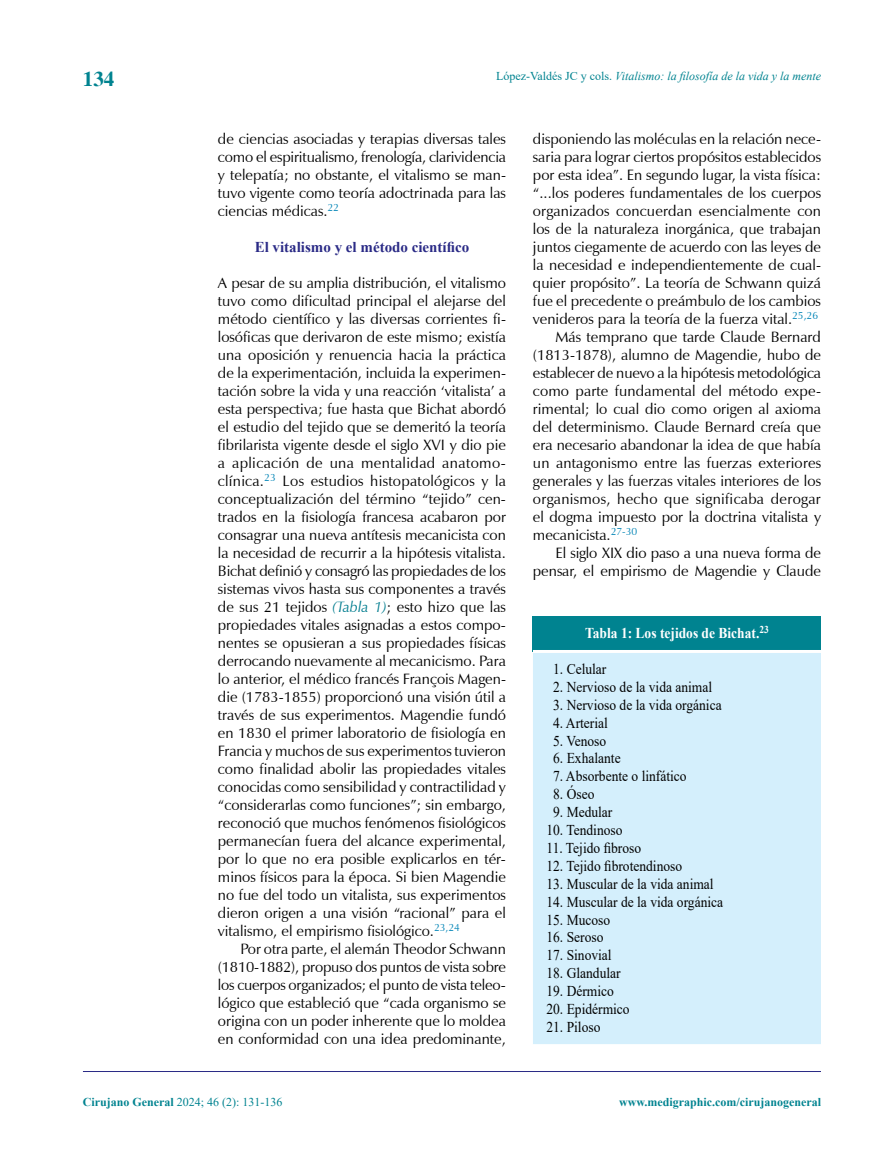
<style>
.page{position:relative;width:893px;height:1170px;background:#fff}
.page>*{position:absolute;margin:0;border:0;box-sizing:border-box;transform-origin:0 0}
.t1{font:700 21px "Times";color:#008390}
.t2{font:15px/18px "Zapf Humanist 601 BT";color:#000;text-align:justify}
.t3{font:15px "Times New Roman";color:#000;scale:.9 1}
.t4{font:15px "Zapf Humanist 601 BT";letter-spacing:.02em;color:#000}
.t5{font:700 15px "Times New Roman";color:#2a2a86}
.t6{font:700 15px "Times New Roman";color:#fff;scale:.9 1}
.t7{font:italic 12px "Times New Roman";color:#008390}
.t8{font:700 12px "Times New Roman";color:#008390}
.t9{font:12px "Times New Roman";color:#008390}
.s1{font-style:normal}
.s2{font-style:italic;color:#007c8e}
.s3{font-weight:700}
</style>
<div class="page">
<hr style="left:83px;top:1071px;width:738px;height:1px;background:#2a2a86">
<div style="left:533px;top:615px;width:288px;height:36px;background:#008390"></div>
<div style="left:533px;top:653px;width:288px;height:391px;background:#d4effc"></div>
<hr style="left:533px;top:650px;width:288px;height:3px;background:#fff">
<h1 class="t1" style="left:83px;top:67px;width:33px">134</h1>
<p class="t7" style="left:496px;top:68px;width:326px"><span class="s1">López-Valdés JC y cols.</span> Vitalismo: la filosofía de la vida y la mente</p>
<p class="t2" style="left:218px;top:129px;width:290px">de ciencias asociadas y terapias diversas tales como el espiritualismo, frenología, clarividencia y telepatía; no obstante, el vitalismo se man&shy;tuvo vigente como teoría adoctrinada para las ciencias médicas.<sup>22</sup></p>
<p class="t5" style="left:255px;top:236px;width:216px">El vitalismo y el método científico</p>
<p class="t2" style="left:218px;top:273px;width:290px">A pesar de su amplia distribución, el vitalismo tuvo como dificultad principal el alejarse del método científico y las diversas corrientes fi&shy;losóficas que derivaron de este mismo; existía una oposición y renuencia hacia la práctica de la experimentación, incluida la experimen&shy;tación sobre la vida y una reacción ‘vitalista’ a esta perspectiva; fue hasta que Bichat abordó el estudio del tejido que se demeritó la teoría fibrilarista vigente desde el siglo XVI y dio pie a aplicación de una mentalidad anatomo&shy;clínica.<sup>23</sup> Los estudios histopatológicos y la conceptualización del término “tejido” cen&shy;trados en la fisiología francesa acabaron por consagrar una nueva antítesis mecanicista con la necesidad de recurrir a la hipótesis vitalista.<br>Bichat definió y consagró las propiedades de los sistemas vivos hasta sus componentes a través de sus 21 tejidos <span class="s2">(Tabla 1)</span>; esto hizo que las propiedades vitales asignadas a estos compo&shy;nentes se opusieran a sus propiedades físicas derrocando nuevamente al mecanicismo. Para lo anterior, el médico francés François Magen&shy;die (1783-1855) proporcionó una visión útil a través de sus experimentos. Magendie fundó en 1830 el primer laboratorio de fisiología en Francia y muchos de sus experimentos tuvieron como finalidad abolir las propiedades vitales conocidas como sensibilidad y contractilidad y “considerarlas como funciones”; sin embargo, reconoció que muchos fenómenos fisiológicos permanecían fuera del alcance experimental, por lo que no era posible explicarlos en tér&shy;minos físicos para la época. Si bien Magendie no fue del todo un vitalista, sus experimentos dieron origen a una visión “racional” para el vitalismo, el empirismo fisiológico.<sup>23,24</sup></p>
<p class="t2" style="left:218px;top:939px;width:290px;text-indent:22px">Por otra parte, el alemán Theodor Schwann (1810-1882), propuso dos puntos de vista sobre los cuerpos organizados; el punto de vista teleo&shy;lógico que estableció que “cada organismo se origina con un poder inherente que lo moldea en conformidad con una idea predominante,</p>
<p class="t2" style="left:533px;top:129px;width:290px">disponiendo las moléculas en la relación nece-</p>
<p class="t2" style="left:533px;top:147px;width:290px">saria para lograr ciertos propósitos establecidos</p>
<p class="t2" style="left:533px;top:165px;width:289px">por esta idea”. En segundo lugar, la vista física:</p>
<p class="t2" style="left:533px;top:183px;width:290px">“...los poderes fundamentales de los cuerpos</p>
<p class="t2" style="left:533px;top:201px;width:290px">organizados concuerdan esencialmente con</p>
<p class="t2" style="left:533px;top:219px;width:289px">los de la naturaleza inorgánica, que trabajan</p>
<p class="t2" style="left:533px;top:237px;width:290px">juntos ciegamente de acuerdo con las leyes de</p>
<p class="t2" style="left:533px;top:255px;width:290px">la necesidad e independientemente de cual-</p>
<p class="t2" style="left:533px;top:273px;width:290px">quier propósito”. La teoría de Schwann quizá</p>
<p class="t2" style="left:533px;top:291px;width:290px">fue el precedente o preámbulo de los cambios</p>
<p class="t2" style="left:533px;top:309px;width:287px">venideros para la teoría de la fuerza vital.<sup>25,26</sup></p>
<p class="t2" style="left:555px;top:327px;width:267px">Más temprano que tarde Claude Bernard</p>
<p class="t2" style="left:533px;top:345px;width:290px">(1813-1878), alumno de Magendie, hubo de</p>
<p class="t2" style="left:533px;top:363px;width:290px">establecer de nuevo a la hipótesis metodológica</p>
<p class="t2" style="left:533px;top:381px;width:289px">como parte fundamental del método expe-</p>
<p class="t2" style="left:533px;top:399px;width:290px">rimental; lo cual dio como origen al axioma</p>
<p class="t2" style="left:533px;top:417px;width:290px">del determinismo. Claude Bernard creía que</p>
<p class="t2" style="left:533px;top:435px;width:290px">era necesario abandonar la idea de que había</p>
<p class="t2" style="left:533px;top:453px;width:290px">un antagonismo entre las fuerzas exteriores</p>
<p class="t2" style="left:533px;top:471px;width:290px">generales y las fuerzas vitales interiores de los</p>
<p class="t4" style="left:533px;top:489px;width:289px">organismos, hecho que significaba derogar</p>
<p class="t2" style="left:533px;top:507px;width:290px">el dogma impuesto por la doctrina vitalista y</p>
<p class="t2" style="left:533px;top:525px;width:106px">mecanicista.<sup>27-30</sup></p>
<p class="t2" style="left:555px;top:543px;width:267px">El siglo XIX dio paso a una nueva forma de</p>
<p class="t2" style="left:533px;top:561px;width:289px">pensar, el empirismo de Magendie y Claude</p>
<p class="t6" style="left:585px;top:622px;width:206px">Tabla 1: Los tejidos de Bichat.<sup>23</sup></p>
<p class="t3" style="left:553px;top:658px;width:61px">1. Celular</p>
<p class="t3" style="left:553px;top:676px;width:178px">2. Nervioso de la vida animal</p>
<p class="t3" style="left:553px;top:694px;width:189px">3. Nervioso de la vida orgánica</p>
<p class="t3" style="left:553px;top:712px;width:62px">4. Arterial</p>
<p class="t3" style="left:553px;top:729px;width:60px">5. Venoso</p>
<p class="t3" style="left:553px;top:747px;width:76px">6. Exhalante</p>
<p class="t3" style="left:553px;top:765px;width:150px">7. Absorbente o linfático</p>
<p class="t3" style="left:553px;top:783px;width:47px">8. Óseo</p>
<p class="t3" style="left:553px;top:801px;width:67px">9. Medular</p>
<p class="t3" style="left:546px;top:819px;width:86px">10. Tendinoso</p>
<p class="t3" style="left:546px;top:837px;width:107px">11. Tejido fibroso</p>
<p class="t3" style="left:546px;top:855px;width:152px">12. Tejido fibrotendinoso</p>
<p class="t3" style="left:546px;top:873px;width:187px">13. Muscular de la vida animal</p>
<p class="t3" style="left:546px;top:891px;width:198px">14. Muscular de la vida orgánica</p>
<p class="t3" style="left:546px;top:908px;width:72px">15. Mucoso</p>
<p class="t3" style="left:546px;top:926px;width:65px">16. Seroso</p>
<p class="t3" style="left:546px;top:944px;width:74px">17. Sinovial</p>
<p class="t3" style="left:546px;top:962px;width:84px">18. Glandular</p>
<p class="t3" style="left:546px;top:980px;width:76px">19. Dérmico</p>
<p class="t3" style="left:546px;top:998px;width:94px">20. Epidérmico</p>
<p class="t3" style="left:546px;top:1016px;width:62px">21. Piloso</p>
<p class="t9" style="left:83px;top:1093px;width:201px"><span class="s3">Cirujano General</span> 2024; 46 (2): 131-136</p>
<p class="t8" style="left:619px;top:1093px;width:203px">www.medigraphic.com/cirujanogeneral</p>
</div>
